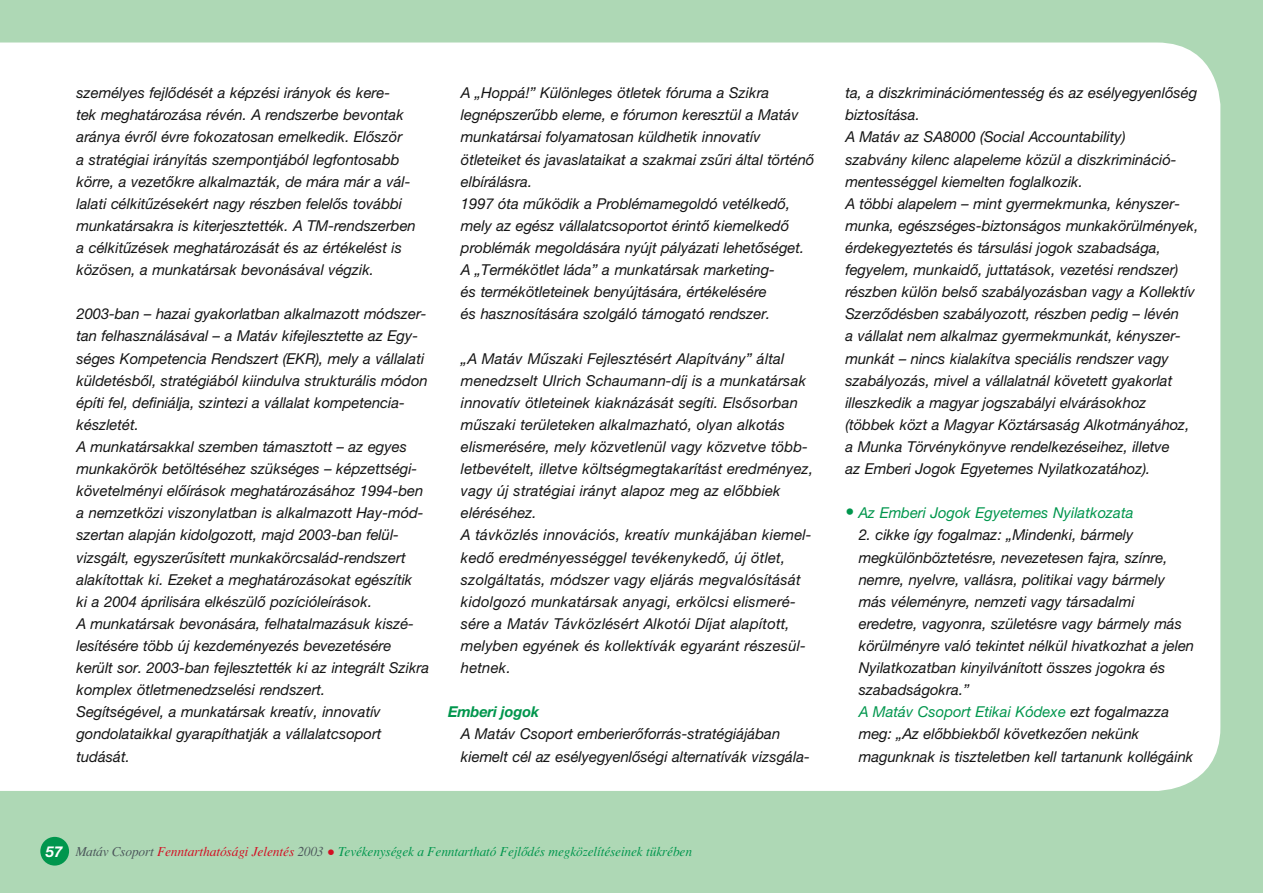
<style>
.page{position:relative;width:1263px;height:893px;background:#aed8b5}
.page>*{position:absolute;margin:0;border:0;box-sizing:border-box;transform-origin:0 0}
.t1{font:italic 15px/22px "Helvetica Neue H";letter-spacing:-.005em;color:#141414}
.t2{font:italic 15px "Helvetica Neue H";letter-spacing:-.005em;color:#00964d}
.alcím_legfôbb{font:italic 700 15px "Helvetica Neue H";letter-spacing:-.015em;color:#00964d}
.t3{font:italic 700 15px "Helvetica Neue H";color:#fff}
.t4{font:italic 13.5px "Times H";letter-spacing:-.01em;color:#00964d}
.s1{font-size:18px}
.s2{color:#00964d}
.s3{color:#4b565a}
.s4{color:#d30e22}
.s5{font-size:22.5px;color:#d30e22}
</style>
<div class="page">
<div style="left:0;top:43px;width:1220px;height:748px;background:#fff"></div>
<div style="left:40px;top:837px;width:29px;height:29px;background:#00964d;border-radius:50%"></div>
<p class="t1" style="left:76px;top:82px;width:341px">személyes fejlôdését a képzési irányok és kere-<br>tek meghatározása révén. A rendszerbe bevontak aránya évrôl évre fokozatosan emelkedik. Elôször<br>a stratégiai irányítás szempontjából legfontosabb körre, a vezetôkre alkalmazták, de mára már a vál&shy;lalati célkitûzésekért nagy részben felelôs további munkatársakra is kiterjesztették. A TM-rendszerben a célkitûzések meghatározását és az értékelést is közösen, a munkatársak bevonásával végzik.</p>
<p class="t1" style="left:76px;top:303px;width:353px">2003-ban – hazai gyakorlatban alkalmazott módszer&shy;tan felhasználásával – a Matáv kifejlesztette az Egy&shy;séges Kompetencia Rendszert (EKR), mely a vállalati küldetésbôl, stratégiából kiindulva strukturális módon építi fel, definiálja, szintezi a vállalat kompetencia&shy;készletét.</p>
<p class="t1" style="left:76px;top:435px;width:349px">A munkatársakkal szemben támasztott – az egyes munkakörök betöltéséhez szükséges – képzettségi&shy;követelményi elôírások meghatározásához 1994-ben a nemzetközi viszonylatban is alkalmazott Hay-mód&shy;szertan alapján kidolgozott, majd 2003-ban felül&shy;vizsgált, egyszerûsített munkakörcsalád-rendszert alakítottak ki. Ezeket a meghatározásokat egészítik ki a 2004 áprilisára elkészülô pozícióleírások.</p>
<p class="t1" style="left:76px;top:612px;width:354px">A munkatársak bevonására, felhatalmazásuk kiszé&shy;lesítésére több új kezdeményezés bevezetésére került sor. 2003-ban fejlesztették ki az integrált Szikra komplex ötletmenedzselési rendszert.</p>
<p class="t1" style="left:76px;top:701px;width:307px;text-align:justify">Segítségével, a munkatársak kreatív, innovatív gondolataikkal gyarapíthatják a vállalatcsoport tudását.</p>
<p class="t1" style="left:461px;top:82px;width:355px">A „Hoppá!” Különleges ötletek fóruma a Szikra legnépszerûbb eleme, e fórumon keresztül a Matáv munkatársai folyamatosan küldhetik innovatív ötleteiket és javaslataikat a szakmai zsûri által történô elbírálásra.</p>
<p class="t1" style="left:461px;top:192px;width:345px">1997 óta mûködik a Problémamegoldó vetélkedô, mely az egész vállalatcsoportot érintô kiemelkedô problémák megoldására nyújt pályázati lehetôséget.</p>
<p class="t1" style="left:461px;top:259px;width:316px">A „Termékötlet láda” a munkatársak marketing&shy;és termékötleteinek benyújtására, értékelésére és hasznosítására szolgáló támogató rendszer.</p>
<p class="t1" style="left:461px;top:347px;width:354px">„A Matáv Mûszaki Fejlesztésért Alapítvány” által menedzselt Ulrich Schaumann-díj is a munkatársak innovatív ötleteinek kiaknázását segíti. Elsôsorban mûszaki területeken alkalmazható, olyan alkotás elismerésére, mely közvetlenül vagy közvetve több&shy;letbevételt, illetve költségmegtakarítást eredményez, vagy új stratégiai irányt alapoz meg az elôbbiek eléréséhez.</p>
<p class="t1" style="left:461px;top:524px;width:352px">A távközlés innovációs, kreatív munkájában kiemel&shy;kedô eredményességgel tevékenykedô, új ötlet, szolgáltatás, módszer vagy eljárás megvalósítását kidolgozó munkatársak anyagi, erkölcsi elismeré&shy;sére a Matáv Távközlésért Alkotói Díjat alapított, melyben egyének és kollektívák egyaránt részesül&shy;hetnek.</p>
<p class="alcím_legfôbb" style="left:448px;top:703px;width:93px">Emberi jogok</p>
<p class="t1" style="left:461px;top:723px;width:350px">A Matáv Csoport emberierôforrás-stratégiájában kiemelt cél az esélyegyenlôségi alternatívák vizsgála-</p>
<p class="t1" style="left:845px;top:82px;width:353px">ta, a diszkriminációmentesség és az esélyegyenlôség biztosítása.</p>
<p class="t1" style="left:845px;top:126px;width:333px">A Matáv az SA8000 (Social Accountability) szabvány kilenc alapeleme közül a diszkrimináció&shy;mentességgel kiemelten foglalkozik.</p>
<p class="t1" style="left:845px;top:192px;width:355px">A többi alapelem – mint gyermekmunka, kényszer&shy;munka, egészséges-biztonságos munkakörülmények, érdekegyeztetés és társulási jogok szabadsága, fegyelem, munkaidô, juttatások, vezetési rendszer) részben külön belsô szabályozásban vagy a Kollektív Szerzôdésben szabályozott, részben pedig – lévén<br>a vállalat nem alkalmaz gyermekmunkát, kényszer&shy;munkát – nincs kialakítva speciális rendszer vagy szabályozás, mivel a vállalatnál követett gyakorlat illeszkedik a magyar jogszabályi elvárásokhoz (többek közt a Magyar Köztársaság Alkotmányához, a Munka Törvénykönyve rendelkezéseihez, illetve<br>az Emberi Jogok Egyetemes Nyilatkozatához).</p>
<p class="t2" style="left:845px;top:504px;width:290px"><span class="s1">•</span> Az Emberi Jogok Egyetemes Nyilatkozata</p>
<p class="t1" style="left:859px;top:524px;width:337px">2. cikke így fogalmaz: „Mindenki, bármely megkülönböztetésre, nevezetesen fajra, színre, nemre, nyelvre, vallásra, politikai vagy bármely más véleményre, nemzeti vagy társadalmi eredetre, vagyonra, születésre vagy bármely más körülményre való tekintet nélkül hivatkozhat a jelen Nyilatkozatban kinyilvánított összes jogokra és szabadságokra.”<br><span class="s2">A Matáv Csoport Etikai Kódexe</span> ezt fogalmazza meg: „Az elôbbiekbôl következôen nekünk magunknak is tiszteletben kell tartanunk kollégáink</p>
<p class="t3" style="left:46px;top:842px;width:18px">57</p>
<p class="t4" style="left:76px;top:843px;width:618px"><span class="s3">Matáv Csoport</span> <span class="s4">Fenntarthatósági Jelentés</span> <span class="s3">2003</span> <span class="s5">•</span> Tevékenységek a Fenntartható Fejlôdés megközelítéseinek tükrében</p>
</div>
